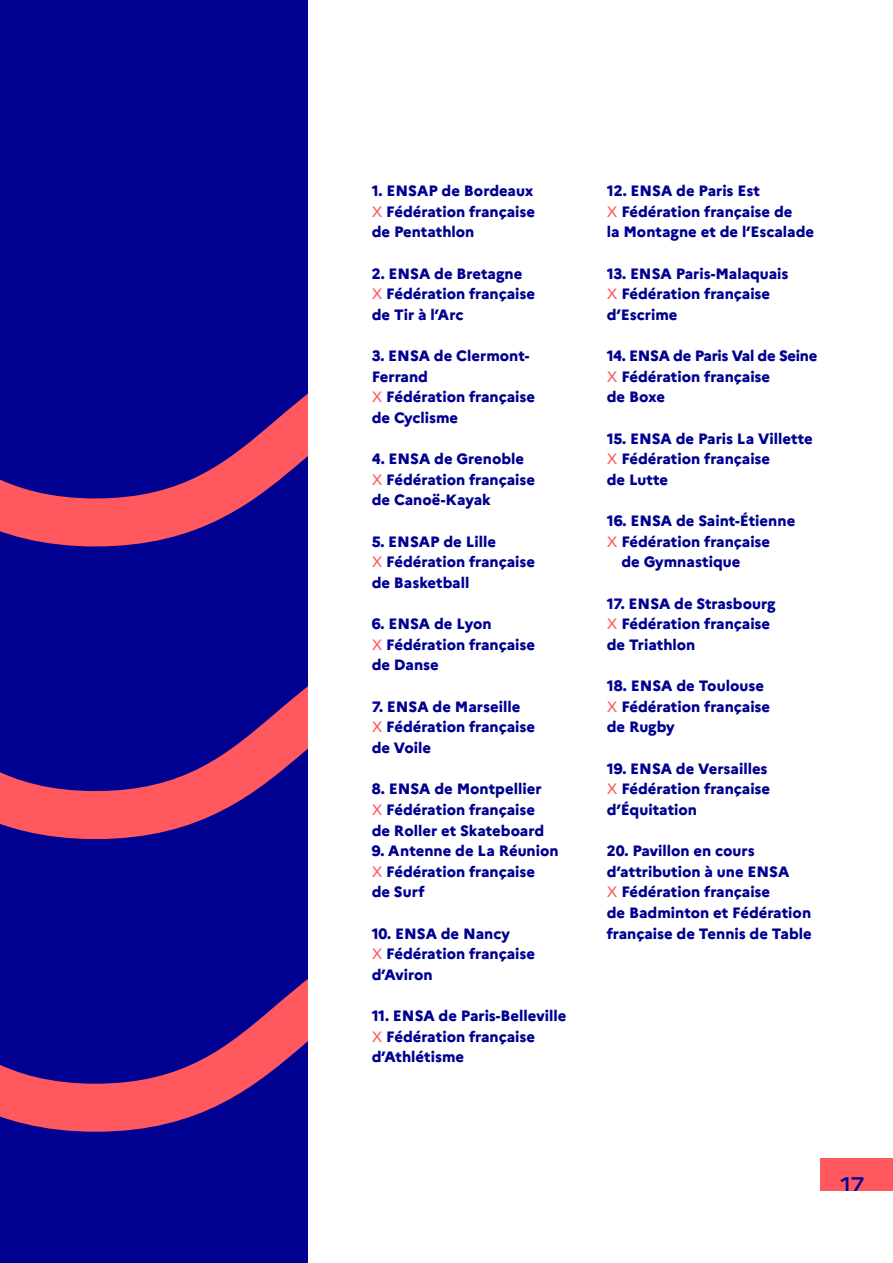
<style>
.page{position:relative;width:893px;height:1263px;background:#fff}
.page>*{position:absolute;margin:0;border:0;box-sizing:border-box;transform-origin:0 0}
.t1{font:500 24px "Marianne";color:#000091}
.t2{font:800 15px/20.7px "Marianne";color:#000091}
.t3{font:800 15px/20.7px "Marianne";letter-spacing:-.02em;color:#000091}
.s1{font-weight:400;color:#ff585e}
</style>
<div class="page">
<div style="left:0;top:0;width:308px;height:1263px;background:#000091"></div>
<svg style="left:0;top:393px;width:308px;height:739px"></svg>
<div style="left:821px;top:1158px;width:72px;height:33px;background:#ff585e"></div>
<p class="t2" style="left:372px;top:180px;width:165px;text-align:justify">1. ENSAP de Bordeaux <span class="s1">X</span> Fédération française de Pentathlon</p>
<p class="t2" style="left:372px;top:263px;width:165px">2. ENSA de Bretagne<br><span class="s1">X</span> Fédération française de Tir à l’Arc</p>
<p class="t2" style="left:372px;top:345px;width:165px">3. ENSA de Clermont-<br>Ferrand<br><span class="s1">X</span> Fédération française de Cyclisme</p>
<p class="t2" style="left:372px;top:448px;width:165px">4. ENSA de Grenoble<br><span class="s1">X</span> Fédération française de Canoë-Kayak</p>
<p class="t2" style="left:372px;top:531px;width:165px">5. ENSAP de Lille<br><span class="s1">X</span> Fédération française de Basketball</p>
<p class="t2" style="left:372px;top:613px;width:165px">6. ENSA de Lyon<br><span class="s1">X</span> Fédération française de Danse</p>
<p class="t2" style="left:372px;top:696px;width:165px">7. ENSA de Marseille<br><span class="s1">X</span> Fédération française de Voile</p>
<p class="t2" style="left:372px;top:778px;width:174px">8. ENSA de Montpellier<br><span class="s1">X</span> Fédération française de Roller et Skateboard</p>
<p class="t2" style="left:372px;top:840px;width:189px">9. Antenne de La Réunion<br><span class="s1">X</span> Fédération française<br>de Surf</p>
<p class="t2" style="left:372px;top:923px;width:165px">10. ENSA de Nancy<br><span class="s1">X</span> Fédération française d’Aviron</p>
<p class="t2" style="left:372px;top:1005px;width:196px">11. ENSA de Paris-Belleville<br><span class="s1">X</span> Fédération française d’Athlétisme</p>
<p class="t2" style="left:607px;top:180px;width:209px">12. ENSA de Paris Est<br><span class="s1">X</span> Fédération française de<br>la Montagne et de l’Escalade</p>
<p class="t2" style="left:607px;top:263px;width:183px">13. ENSA Paris-Malaquais<br><span class="s1">X</span> Fédération française d’Escrime</p>
<p class="t3" style="left:607px;top:345px;width:212px">14. ENSA de Paris Val de Seine<br><span class="s1">X</span> Fédération française<br>de Boxe</p>
<p class="t2" style="left:607px;top:428px;width:207px">15. ENSA de Paris La Villette<br><span class="s1">X</span> Fédération française<br>de Lutte</p>
<p class="t2" style="left:607px;top:510px;width:190px">16. ENSA de Saint-Étienne</p>
<p class="t2" style="left:607px;top:531px;width:165px"><span class="s1">X</span> Fédération française</p>
<p class="t2" style="left:621px;top:552px;width:121px">de Gymnastique</p>
<p class="t2" style="left:607px;top:593px;width:170px">17. ENSA de Strasbourg<br><span class="s1">X</span> Fédération française de Triathlon</p>
<p class="t2" style="left:607px;top:675px;width:165px">18. ENSA de Toulouse<br><span class="s1">X</span> Fédération française de Rugby</p>
<p class="t2" style="left:607px;top:758px;width:165px">19. ENSA de Versailles<br><span class="s1">X</span> Fédération française d’Équitation</p>
<p class="t2" style="left:607px;top:840px;width:206px">20. Pavillon en cours d’attribution à une ENSA<br><span class="s1">X</span> Fédération française<br>de Badminton et Fédération française de Tennis de Table</p>
<h1 class="t1" style="left:840px;top:1170px;width:26px">17</h1>
</div>
